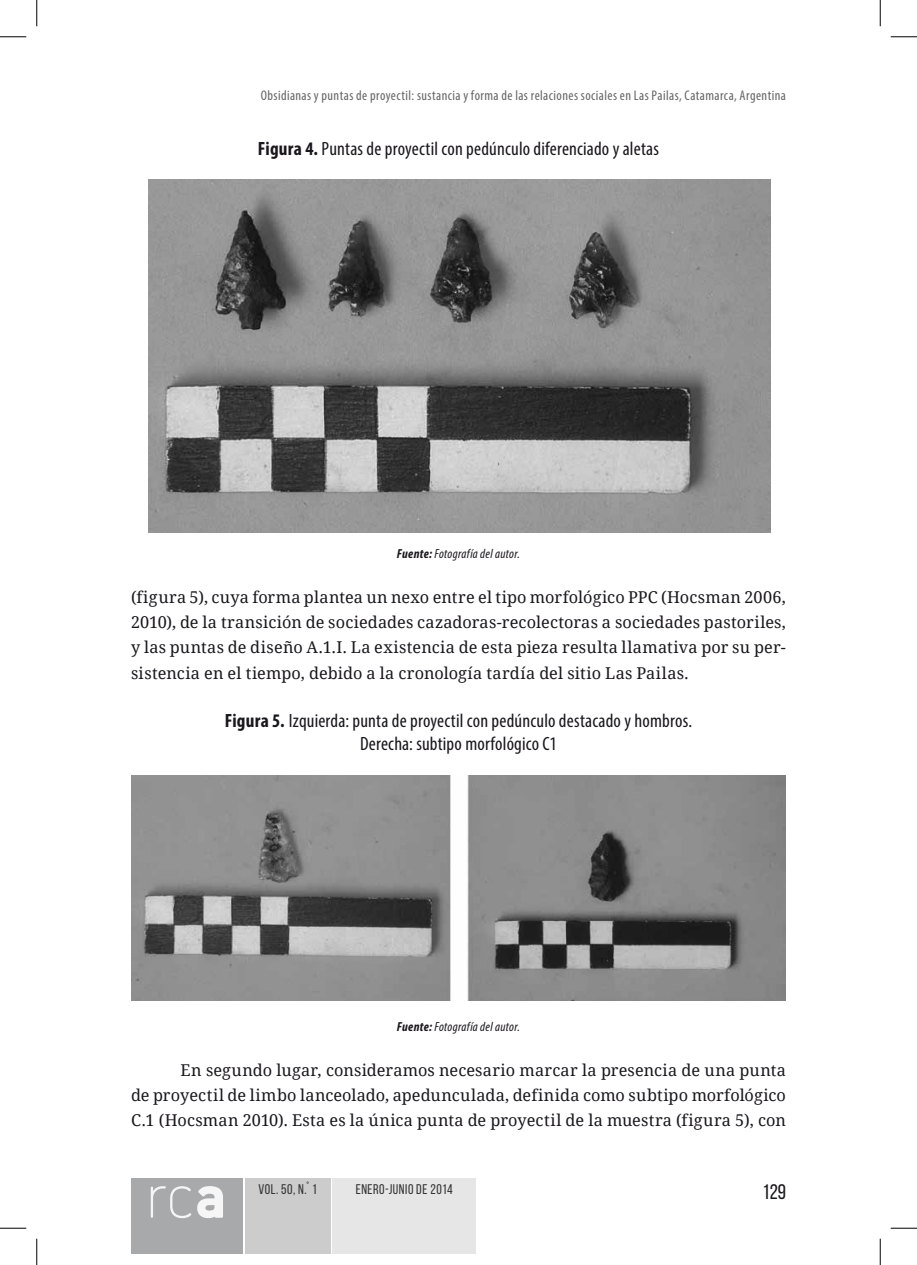
<style>
.page{position:relative;width:917px;height:1265px;background:#fff}
.page>*{position:absolute;margin:0;border:0;box-sizing:border-box;transform-origin:0 0}
.t1{font:21px "Bebas Neue";color:#1a171c}
.t2{font:condensed 19.25px/23.3px "Myriad Pro";letter-spacing:.01em;color:#1a171c;text-align:center}
.t3{font:16.28px/25.2px "Droid Serif";letter-spacing:.015em;color:#1a171c;text-align:justify}
.t4{font:condensed 14px "Myriad Pro";letter-spacing:.03em;color:#646567}
.t5{font:14px "Bebas Neue";letter-spacing:.04em;color:#343436}
.t6{font:italic condensed 13.12px "Myriad Pro";letter-spacing:.025em;color:#1a171c}
.s1{font-weight:700}
</style>
<div class="page">
<div style="left:131px;top:1177px;width:112px;height:75px;background:#a7a9ab"></div>
<svg style="left:151px;top:1186px;width:40px;height:31px"></svg>
<svg style="left:197px;top:1186px;width:26px;height:31px"></svg>
<div style="left:332px;top:1177px;width:144px;height:75px;background:#e6e6e6"></div>
<div style="left:245px;top:1177px;width:85px;height:75px;background:#ccc"></div>
<img style="left:149px;top:180px;width:621px;height:352px">
<img style="left:131px;top:775px;width:655px;height:225px">
<svg style="left:0;top:36px;width:26px;height:1px"></svg>
<svg style="left:891px;top:36px;width:26px;height:1px"></svg>
<svg style="left:0;top:1227px;width:26px;height:1px"></svg>
<svg style="left:891px;top:1227px;width:26px;height:1px"></svg>
<svg style="left:36px;top:0;width:1px;height:26px"></svg>
<svg style="left:36px;top:1238px;width:1px;height:26px"></svg>
<svg style="left:880px;top:0;width:1px;height:26px"></svg>
<svg style="left:880px;top:1238px;width:1px;height:26px"></svg>
<p class="t4" style="left:261px;top:86px;width:527px">Obsidianas y puntas de proyectil: sustancia y forma de las relaciones sociales en Las Pailas, Catamarca, Argentina</p>
<p class="t2" style="left:258px;top:137px;width:403px"><span class="s1">Figura 4.</span> Puntas de proyectil con pedúnculo diferenciado y aletas</p>
<p class="t6" style="left:397px;top:545px;width:125px"><span class="s1">Fuente:</span> Fotografía del autor.</p>
<p class="t3" style="left:131px;top:584px;width:508px">(figura 5), cuya forma plantea un nexo entre el tipo morfológico PPC</p>
<p class="t3" style="left:131px;top:584px;width:656px;text-indent:530px">(Hocsman 2006, 2010), de la transición de sociedades cazadoras-recolectoras a sociedades pastoriles, y las puntas de diseño A.1.I. La existencia de esta pieza resulta llamativa por su per&shy;sistencia en el tiempo, debido a la cronología tardía del sitio Las Pailas.</p>
<p class="t2" style="left:225px;top:708px;width:469px"><span class="s1">Figura 5.</span> Izquierda: punta de proyectil con pedúnculo destacado y hombros.<br>Derecha: subtipo morfológico C1</p>
<p class="t6" style="left:397px;top:1018px;width:125px"><span class="s1">Fuente:</span> Fotografía del autor.</p>
<p class="t3" style="left:131px;top:1057px;width:656px;text-indent:50px">En segundo lugar, consideramos necesario marcar la presencia de una punta de proyectil de limbo lanceolado, apedunculada, definida como subtipo morfológico C.1 (Hocsman 2010). Esta es la única punta de proyectil de la muestra (figura 5), con</p>
<p class="t5" style="left:258px;top:1181px;width:60px">VOL. 50, N.˚ 1</p>
<p class="t5" style="left:356px;top:1181px;width:98px">ENERO-JUNIO DE 2014</p>
<p class="t1" style="left:762px;top:1179px;width:25px">129</p>
</div>
